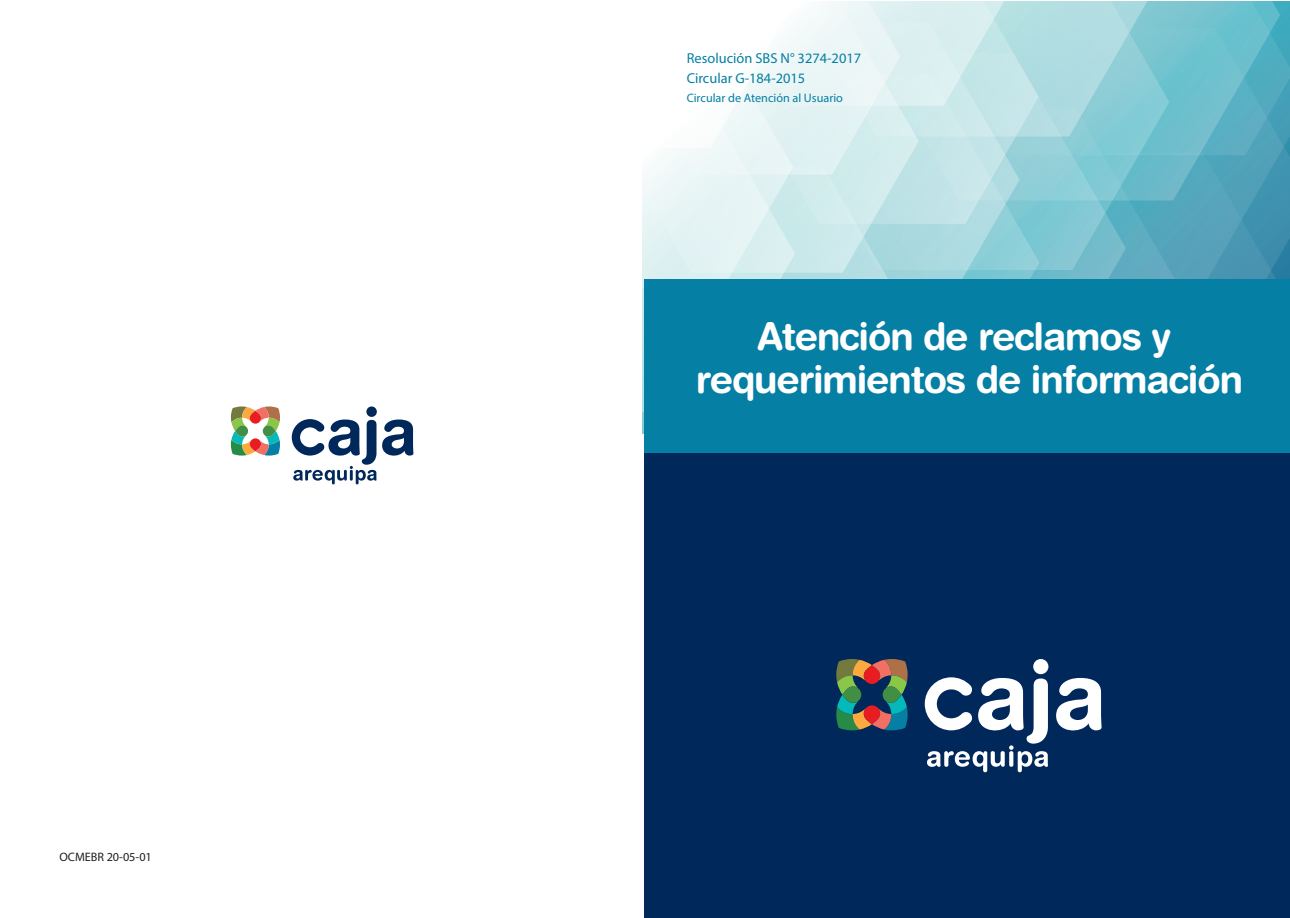
<style>
.page{position:relative;width:1290px;height:918px;background:#fff}
.page>*{position:absolute;margin:0;border:0;box-sizing:border-box;transform-origin:0 0}
.t1{font:700 38.15px/42.2px "Helvetica Rounded";letter-spacing:-.03em;color:#fff;text-align:center}
.t2{font:14.35px/19.2px "Myriad Pro";color:#057fa3}
.t3{font:12.25px "Myriad Pro";color:#057fa3}
.t4{font:12.25px "Myriad Pro";color:#231f20}
</style>
<div class="page">
<svg style="left:1126px;top:2px;width:164px;height:277px;background:#4a9ab5"></svg>
<svg style="left:1169px;top:2px;width:111px;height:198px;background:#61b5c6"></svg>
<svg style="left:1126px;top:2px;width:43px;height:268px;background:#63b4c5"></svg>
<svg style="left:1039px;top:137px;width:87px;height:142px;background:#7fc5d2"></svg>
<svg style="left:1039px;top:2px;width:126px;height:135px;background:#9cd4db"></svg>
<svg style="left:1022px;top:2px;width:17px;height:222px;background:#a5d8dd"></svg>
<svg style="left:642px;top:2px;width:380px;height:432px"></svg>
<div style="left:644px;top:407px;width:646px;height:511px;background:#00285b"></div>
<div style="left:644px;top:279px;width:646px;height:173px;background:#057fa3"></div>
<svg style="left:836px;top:659px;width:71px;height:71px"></svg>
<svg style="left:1056px;top:678px;width:45px;height:53px"></svg>
<div style="left:1033px;top:659px;width:15px;height:15px;background:#fff;border-radius:50%"></div>
<svg style="left:925px;top:677px;width:123px;height:95px"></svg>
<svg style="left:231px;top:406px;width:49px;height:49px"></svg>
<svg style="left:382px;top:419px;width:31px;height:37px"></svg>
<div style="left:366px;top:406px;width:11px;height:11px;background:#00285b;border-radius:50%"></div>
<svg style="left:292px;top:419px;width:84px;height:65px"></svg>
<p class="t4" style="left:59px;top:849px;width:94px">OCMEBR 20-05-01</p>
<p class="t2" style="left:687px;top:49px;width:176px">Resolución SBS N° 3274-2017<br>Circular G-184-2015</p>
<p class="t3" style="left:687px;top:90px;width:158px">Circular de Atención al Usuario</p>
<p class="t1" style="left:696px;top:315px;width:549px">Atención de reclamos y requerimientos de información</p>
</div>
